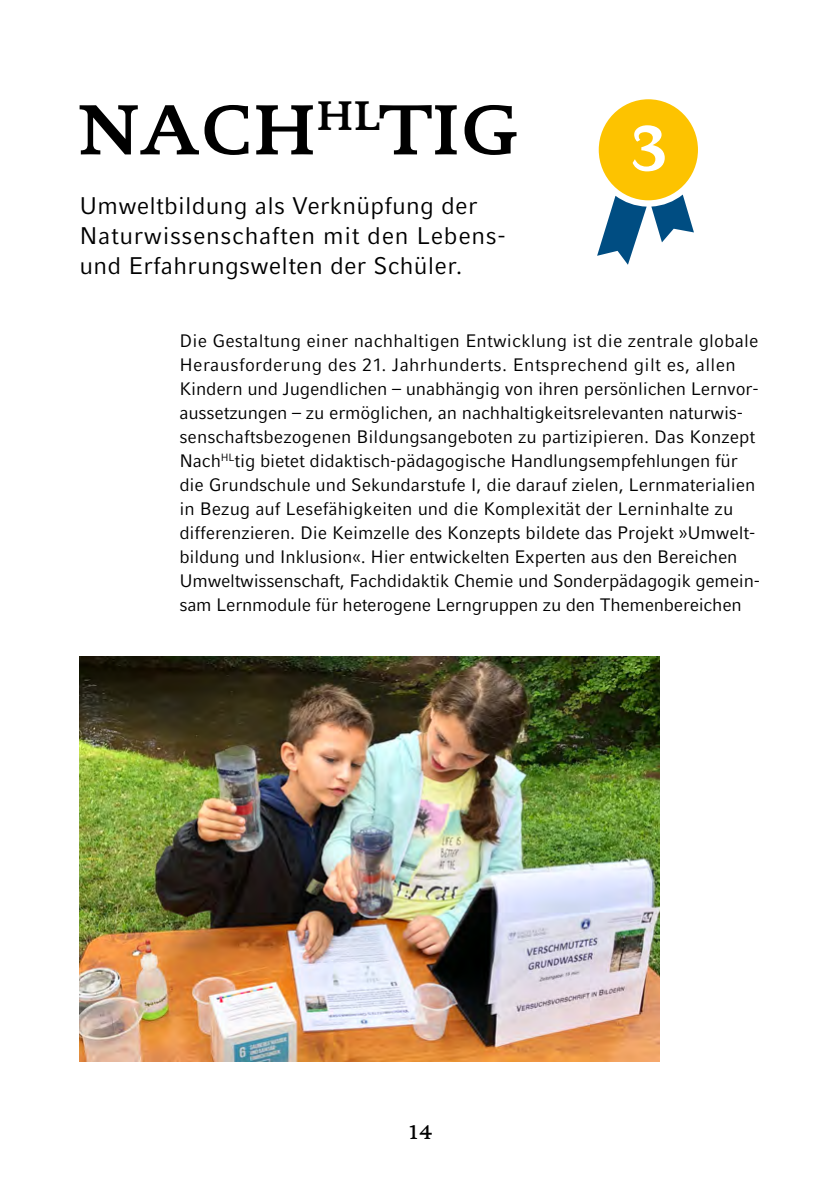
<style>
.page{position:relative;width:840px;height:1191px;background:#fff}
.page>*{position:absolute;margin:0;border:0;box-sizing:border-box;transform-origin:0 0}
.t1{font:700 72px "DTL Documenta T";letter-spacing:.01em;color:#000}
.t2{font:700 64.8px "DTL Documenta T";color:#fff}
.t3{font:24px/30px "Compatil Fact LT";letter-spacing:.01em;color:#000}
.t4{font:500 20px "DTL Documenta T";color:#000}
.t5{font:18px/24px "Compatil Fact LT";letter-spacing:-.01em;color:#000}
</style>
<div class="page">
<img style="left:79px;top:657px;width:580px;height:404px">
<div style="left:598px;top:99px;width:99px;height:101px;background:#fdc300;border-radius:50%"></div>
<svg style="left:597px;top:195px;width:96px;height:70px"></svg>
<h1 class="t1" style="left:79px;top:86px;width:440px">NACH<sup>HL</sup>TIG</h1>
<h3 class="t3" style="left:79px;top:191px;width:427px">Umweltbildung als Verknüpfung der<br>Naturwissenschaften mit den Lebens&shy;und Erfahrungswelten der Schüler.</h3>
<h2 class="t2" style="left:625px;top:109px;width:45px">3</h2>
<p class="t5" style="left:179px;top:328px;width:581px">Die Gestaltung einer nachhaltigen Entwicklung ist die zentrale globale Herausforderung des 21. Jahrhunderts. Entsprechend gilt es, allen Kindern und Jugendlichen – unabhängig von ihren persönlichen Lernvor&shy;aussetzungen – zu ermöglichen, an nachhaltigkeitsrelevanten naturwis&shy;senschaftsbezogenen Bildungsangeboten zu partizipieren. Das Konzept Nach<sup>HL</sup>tig bietet didaktisch-pädagogische Handlungsempfehlungen für die Grundschule und Sekundarstufe I, die darauf zielen, Lernmaterialien in Bezug auf Lesefähigkeiten und die Komplexität der Lerninhalte zu differenzieren. Die Keimzelle des Konzepts bildete das Projekt »Umwelt&shy;bildung und Inklusion«. Hier entwickelten Experten aus den Bereichen Umweltwissenschaft, Fachdidaktik Chemie und Sonderpädagogik gemein&shy;sam Lernmodule für heterogene Lerngruppen zu den Themenbereichen</p>
<p class="t4" style="left:407px;top:1120px;width:26px">14</p>
</div>
